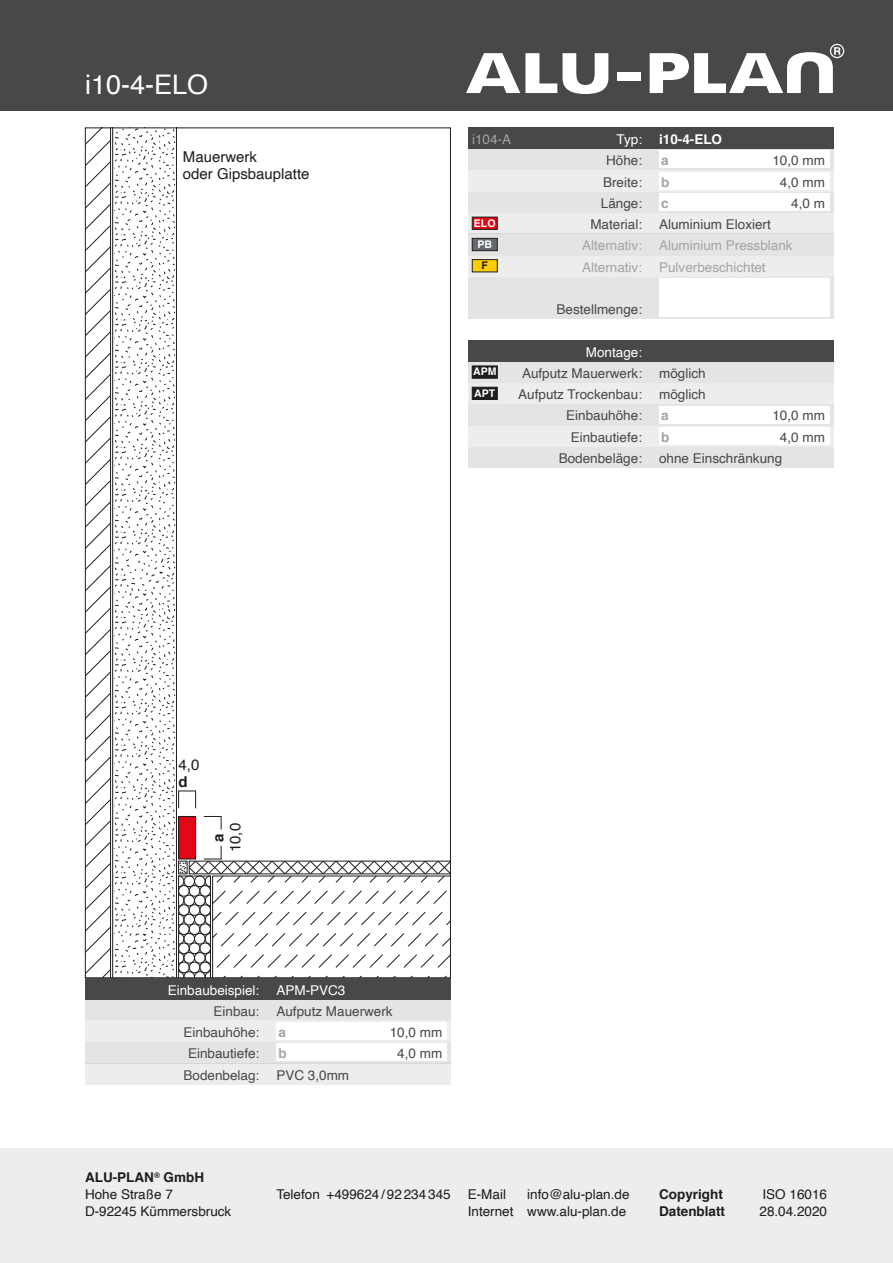
<style>
.page{position:relative;width:893px;height:1263px;background:#fff}
.page>*{position:absolute;margin:0;border:0;box-sizing:border-box;transform-origin:0 0}
.t1{font:27px "Helvetica";color:#fff}
.t2{font:15px/17px "Helvetica";color:#1d1d1b}
.t3{font:700 15px "Helvetica";color:#1d1d1b}
.t4{font:13.5px "Helvetica";color:#48484a}
.t5{font:13.5px/17px "Helvetica";color:#1d1d1b}
.t6{font:13.5px "Helvetica";color:#a4a4a6}
.t7{font:13.5px "Helvetica";color:#fff}
.t8{font:700 13.5px "Helvetica";color:#1d1d1b}
.t9{font:700 13.5px "Helvetica";color:#fff}
.t10{font:700 13.5px "Helvetica";color:#a4a4a6}
.t11{font:13.5px "Helvetica";color:#a4a4a7}
.t12{font:700 10.5px/21.3px "Helvetica";color:#fff}
.t13{font:700 10.5px "Helvetica";color:#1d1d1b}
.s1{font-weight:700}
</style>
<div class="page">
<div style="left:0;top:1148px;width:893px;height:115px;background:#ededee"></div>
<div style="left:0;top:0;width:893px;height:111px;background:#48484a"></div>
<svg style="left:87px;top:130px;width:362px;height:846px"></svg>
<div style="left:468px;top:361px;width:365px;height:22px;background:#e4e4e5"></div>
<div style="left:468px;top:446px;width:365px;height:22px;background:#e4e4e5"></div>
<div style="left:468px;top:425px;width:365px;height:21px;background:#ededee"></div>
<div style="left:659px;top:427px;width:170px;height:17px;background:#fff"></div>
<svg style="left:468px;top:383px;width:365px;height:42px;background:#e9e9ea"></svg>
<div style="left:659px;top:406px;width:170px;height:17px;background:#fff"></div>
<div style="left:468px;top:340px;width:365px;height:21px;background:#48484a"></div>
<div style="left:85px;top:999px;width:366px;height:21px;background:#e4e4e5"></div>
<svg style="left:85px;top:1020px;width:366px;height:64px"></svg>
<div style="left:276px;top:1023px;width:170px;height:17px;background:#fff"></div>
<div style="left:85px;top:978px;width:366px;height:21px;background:#48484a"></div>
<div style="left:468px;top:276px;width:365px;height:43px;background:#e4e4e5"></div>
<div style="left:659px;top:279px;width:170px;height:38px;background:#fff"></div>
<div style="left:468px;top:255px;width:365px;height:21px;background:#ededee"></div>
<svg style="left:468px;top:213px;width:365px;height:42px;background:#e7e7e8"></svg>
<div style="left:468px;top:191px;width:365px;height:22px;background:#e4e4e5"></div>
<div style="left:659px;top:193px;width:170px;height:17px;background:#fff"></div>
<div style="left:468px;top:170px;width:365px;height:21px;background:#ededee"></div>
<div style="left:659px;top:172px;width:170px;height:17px;background:#fff"></div>
<div style="left:468px;top:149px;width:365px;height:21px;background:#e4e4e5"></div>
<div style="left:659px;top:151px;width:170px;height:17px;background:#fff"></div>
<div style="left:468px;top:128px;width:365px;height:21px;background:#48484a"></div>
<div style="left:472px;top:366px;width:25px;height:12px;background:#1d1d1b"></div>
<div style="left:472px;top:387px;width:25px;height:13px;background:#1d1d1b;border:1px solid #1d1d1b"></div>
<div style="left:472px;top:259px;width:25px;height:13px;background:#fc0;border:1px solid #1d1d1b"></div>
<div style="left:472px;top:238px;width:25px;height:13px;background:#65686f;border:1px solid #1d1d1b"></div>
<div style="left:472px;top:217px;width:25px;height:13px;background:#e30614;border:1px solid #1d1d1b"></div>
<svg style="left:650px;top:44px;width:194px;height:49px"></svg>
<div style="left:617px;top:72px;width:23px;height:9px;background:#fff"></div>
<svg style="left:466px;top:53px;width:142px;height:41px"></svg>
<h1 class="t1" style="left:85px;top:63px;width:125px">i10-4-ELO</h1>
<p class="t2" style="left:183px;top:148px;width:128px">Mauerwerk<br>oder Gipsbauplatte</p>
<p class="t11" style="left:472px;top:129px;width:41px">i104-A</p>
<p class="t7" style="left:617px;top:129px;width:27px">Typ:</p>
<p class="t9" style="left:659px;top:128px;width:65px">i10-4-ELO</p>
<p class="t4" style="left:606px;top:150px;width:38px">Höhe:</p>
<p class="t10" style="left:661px;top:150px;width:9px">a</p>
<p class="t4" style="left:772px;top:150px;width:54px">10,0 mm</p>
<p class="t4" style="left:603px;top:171px;width:41px">Breite:</p>
<p class="t10" style="left:661px;top:171px;width:10px">b</p>
<p class="t4" style="left:780px;top:171px;width:47px">4,0 mm</p>
<p class="t4" style="left:601px;top:193px;width:43px">Länge:</p>
<p class="t10" style="left:661px;top:192px;width:9px">c</p>
<p class="t4" style="left:791px;top:193px;width:35px">4,0 m</p>
<p class="t12" style="left:474px;top:212px;width:23px">ELO</p>
<p class="t4" style="left:590px;top:214px;width:53px">Material:</p>
<p class="t4" style="left:659px;top:214px;width:113px">Aluminium Eloxiert</p>
<p class="t12" style="left:477px;top:234px;width:16px">PB</p>
<p class="t6" style="left:582px;top:235px;width:62px">Alternativ:</p>
<p class="t6" style="left:659px;top:235px;width:135px">Aluminium Pressblank</p>
<p class="t13" style="left:482px;top:257px;width:8px">F</p>
<p class="t6" style="left:582px;top:256px;width:62px">Alternativ:</p>
<p class="t6" style="left:659px;top:256px;width:108px">Pulverbeschichtet</p>
<p class="t4" style="left:557px;top:299px;width:87px">Bestellmenge:</p>
<p class="t12" style="left:473px;top:361px;width:25px">APM<br>APT</p>
<p class="t7" style="left:586px;top:342px;width:58px">Montage:</p>
<p class="t4" style="left:518px;top:384px;width:125px">Aufputz Trockenbau:</p>
<p class="t4" style="left:659px;top:384px;width:48px">möglich</p>
<p class="t4" style="left:522px;top:363px;width:122px">Aufputz Mauerwerk:</p>
<p class="t4" style="left:659px;top:363px;width:48px">möglich</p>
<p class="t4" style="left:566px;top:405px;width:77px">Einbauhöhe:</p>
<p class="t10" style="left:661px;top:405px;width:9px">a</p>
<p class="t4" style="left:772px;top:405px;width:54px">10,0 mm</p>
<p class="t4" style="left:571px;top:427px;width:73px">Einbautiefe:</p>
<p class="t10" style="left:661px;top:426px;width:10px">b</p>
<p class="t4" style="left:780px;top:427px;width:47px">4,0 mm</p>
<p class="t4" style="left:559px;top:448px;width:85px">Bodenbeläge:</p>
<p class="t4" style="left:659px;top:448px;width:125px">ohne Einschränkung</p>
<p class="t2" style="left:179px;top:756px;width:22px">4,0</p>
<p class="t3" style="left:179px;top:769px;width:11px">d</p>
<p class="t3" style="left:206px;top:842px;width:10px;rotate:-90deg">a</p>
<p class="t2" style="left:227px;top:852px;width:31px;rotate:-90deg">10,0</p>
<p class="t7" style="left:168px;top:979px;width:93px">Einbaubeispiel:</p>
<p class="t4" style="left:214px;top:1001px;width:47px">Einbau:</p>
<p class="t7" style="left:276px;top:979px;width:71px">APM-PVC3</p>
<p class="t4" style="left:276px;top:1001px;width:118px">Aufputz Mauerwerk</p>
<p class="t4" style="left:184px;top:1022px;width:77px">Einbauhöhe:</p>
<p class="t10" style="left:279px;top:1021px;width:9px">a</p>
<p class="t4" style="left:390px;top:1022px;width:54px">10,0 mm</p>
<p class="t4" style="left:188px;top:1043px;width:73px">Einbautiefe:</p>
<p class="t10" style="left:279px;top:1043px;width:10px">b</p>
<p class="t4" style="left:397px;top:1043px;width:47px">4,0 mm</p>
<p class="t4" style="left:184px;top:1064px;width:77px">Bodenbelag:</p>
<p class="t4" style="left:276px;top:1064px;width:74px">PVC 3,0mm</p>
<p class="t5" style="left:85px;top:1169px;width:148px"><span class="s1">ALU-PLAN</span><sup>®</sup> <span class="s1">GmbH<br></span>Hohe Straße 7<br>D-92245 Kümmersbruck</p>
<p class="t5" style="left:276px;top:1186px;width:176px">Telefon +499624 /92234345</p>
<p class="t8" style="left:659px;top:1183px;width:65px">Copyright</p>
<p class="t5" style="left:762px;top:1186px;width:66px">ISO 16016</p>
<p class="t8" style="left:659px;top:1200px;width:68px">Datenblatt</p>
<p class="t5" style="left:759px;top:1203px;width:69px">28.04.2020</p>
<p class="t5" style="left:468px;top:1186px;width:163px;text-align:right">info@alu-plan.de<br>Internet www.alu-plan.de</p>
<p class="t5" style="left:468px;top:1186px;width:40px">E-Mail</p>
</div>
